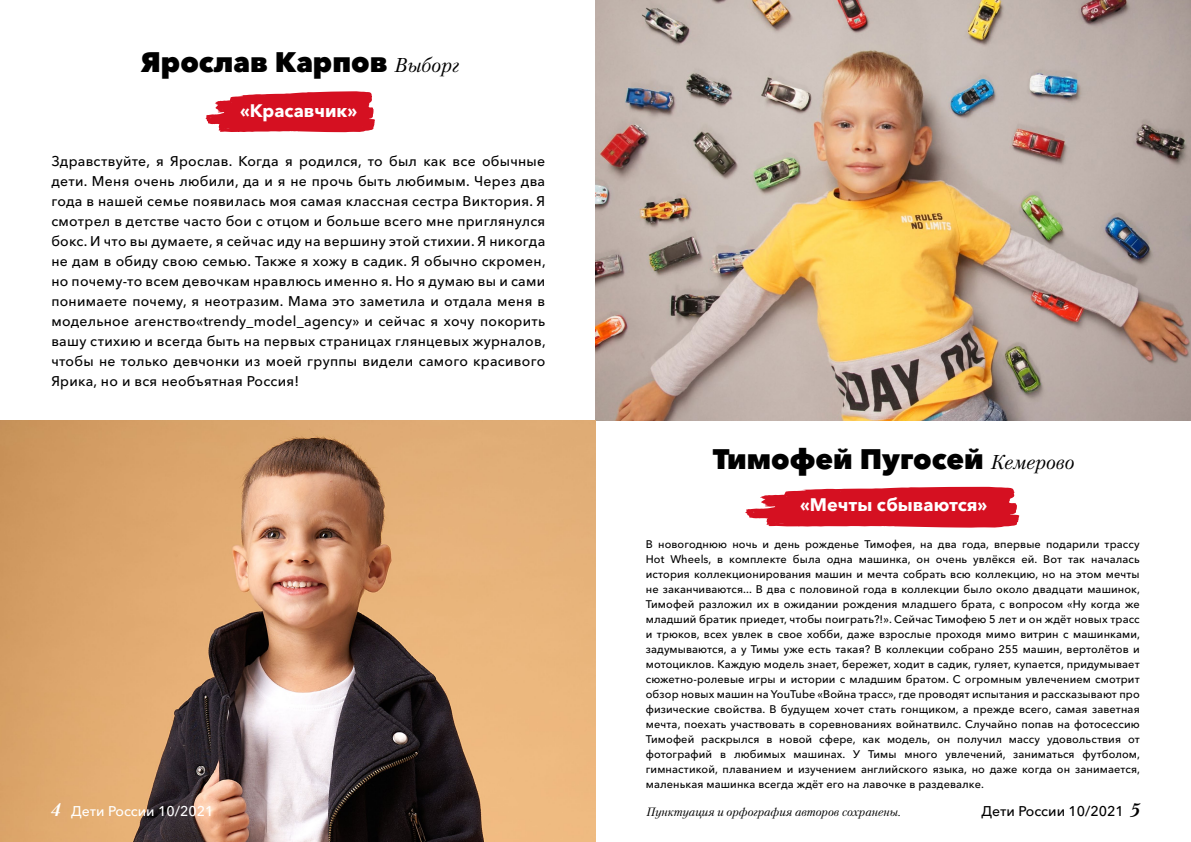
<style>
.page{position:relative;width:1191px;height:842px;background:#fff}
.page>*{position:absolute;margin:0;border:0;box-sizing:border-box;transform-origin:0 0}
.t1{font:800 28px "Avenir Next Cyr";color:#000}
.t2{font:700 18px "Avenir Next Cyr";color:#fff}
.t3{font:500 14px/20px "Avenir Next Cyr";letter-spacing:.02em;color:#000;text-align:justify}
.t4{font:500 14px "Avenir Next Cyr";color:#fff}
.t5{font:500 14px "Avenir Next Cyr";color:#000}
.t6{font:italic 12px "Petersburg C";color:#000}
.t7{font:500 11px/15px "Avenir Next Cyr";letter-spacing:.01em;color:#000;text-align:justify}
.s1{font-family:"Petersburg C";font-weight:400;font-style:italic;font-size:20px}
.s2{font-family:"Petersburg C";font-weight:700;font-style:italic;font-size:18px}
</style>
<div class="page">
<img style="left:595px;top:0;width:596px;height:420px">
<svg style="left:745px;top:486px;width:275px;height:42px;background:#db3745"></svg>
<svg style="left:205px;top:91px;width:170px;height:42px;background:#db3746"></svg>
<img style="left:0;top:420px;width:595px;height:422px">
<h1 class="t1" style="left:141px;top:45px;width:320px">Ярослав Карпов <span class="s1">Выборг</span></h1>
<h2 class="t2" style="left:240px;top:100px;width:119px">«Красавчик»</h2>
<p class="t3" style="left:51px;top:151px;width:496px">Здравствуйте, я Ярослав. Когда я родился, то был как все обычные дети. Меня очень любили, да и я не прочь быть любимым. Через два года в нашей семье появилась моя самая классная сестра Виктория. Я смотрел в детстве часто бои с отцом и больше всего мне приглянулся бокс. И что вы думаете, я сейчас иду на вершину этой стихии. Я никогда не дам в обиду свою семью. Также я хожу в садик. Я обычно скромен, но почему-то всем девочкам нравлюсь именно я. Но я думаю вы и сами понимаете почему, я неотразим. Мама это заметила и отдала меня в модельное агенство«trendy_model_agency» и сейчас я хочу покорить вашу стихию и всегда быть на первых страницах глянцевых журналов, чтобы не только девчонки из моей группы видели самого красивого Ярика, но и вся необъятная Россия!</p>
<p class="t4" style="left:51px;top:803px;width:164px"><span class="s2">4</span> Дети России 10/2021</p>
<h1 class="t1" style="left:713px;top:442px;width:363px">Тимофей Пугосей <span class="s1">Кемерово</span></h1>
<h2 class="t2" style="left:800px;top:494px;width:189px">«Мечты сбываются»</h2>
<p class="t7" style="left:646px;top:537px;width:496px">В новогоднюю ночь и день рожденье Тимофея, на два года, впервые подарили трассу Hot Wheels, в комплекте была одна машинка, он очень увлёкся ей. Вот так началась история коллекционирования машин и мечта собрать всю коллекцию, но на этом мечты не заканчиваются... В два с половиной года в коллекции было около двадцати машинок, Тимофей разложил их в ожидании рождения младшего брата, с вопросом «Ну когда же младший братик приедет, чтобы поиграть?!». Сейчас Тимофею 5 лет и он ждёт новых трасс и трюков, всех увлек в свое хобби, даже взрослые проходя мимо витрин с машинками, задумываются, а у Тимы уже есть такая? В коллекции собрано 255 машин, вертолётов и мотоциклов. Каждую модель знает, бережет, ходит в садик, гуляет, купается, придумывает сюжетно-ролевые игры и истории с младшим братом. С огромным увлечением смотрит обзор новых машин на YouTube «Война трасс», где проводят испытания и рассказывают про физические свойства. В будущем хочет стать гонщиком, а прежде всего, самая заветная мечта, поехать участвовать в соревнованиях войнатвилс. Случайно попав на фотосессию Тимофей раскрылся в новой сфере, как модель, он получил массу удовольствия от фотографий в любимых машинах. У Тимы много увлечений, заниматься футболом, гимнастикой, плаванием и изучением английского языка, но даже когда он занимается, маленькая машинка всегда ждёт его на лавочке в раздевалке.</p>
<p class="t6" style="left:646px;top:805px;width:256px">Пунктуация и орфография авторов сохранены.</p>
<p class="t5" style="left:981px;top:803px;width:160px">Дети России 10/2021 <span class="s2">5</span></p>
</div>
